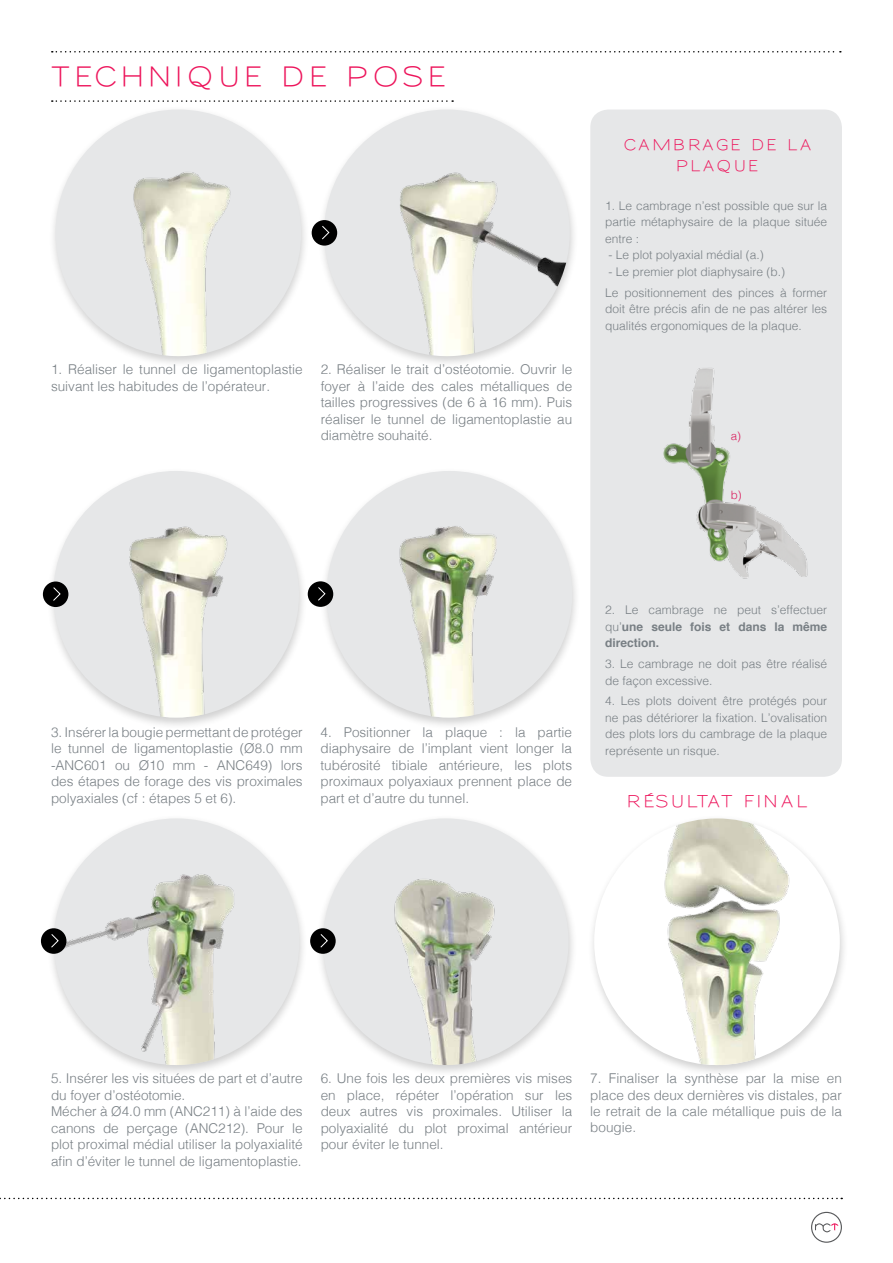
<style>
.page{position:relative;width:893px;height:1263px;background:#fff}
.page>*{position:absolute;margin:0;border:0;box-sizing:border-box;transform-origin:0 0}
.t1{font:600 27px "Sansumi";letter-spacing:.125em;color:#ed145b}
.t2{font:600 16.5px "Sansumi";color:#ed145b}
.t3{font:600 15px/21px "Sansumi";letter-spacing:.2em;color:#ed145b}
.t4{font:300 13.5px/16.5px "Helvetica";color:#787f84;text-align:justify}
.t5{font:300 12px/16.5px "Helvetica";color:#787f84}
.t6{font:700 12px/16.5px "Helvetica";color:#787f84;text-align:justify}
.t7{font:300 11.55px "Helvetica";color:#da1c5c}
.s1{font-weight:300}
</style>
<div class="page">
<svg style="left:0;top:1198px;width:842px;height:1px"></svg>
<svg style="left:811px;top:1212px;width:31px;height:31px"></svg>
<div style="left:48px;top:105px;width:262px;height:263px;background:#000;opacity:.19"></div>
<img style="left:56px;top:110px;width:245px;height:246px">
<div style="left:317px;top:105px;width:262px;height:263px;background:#000;opacity:.19"></div>
<img style="left:324px;top:110px;width:246px;height:246px">
<div style="left:312px;top:220px;width:25px;height:26px;background:#000;border-radius:50%"></div>
<svg style="left:322px;top:226px;width:8px;height:14px"></svg>
<div style="left:46px;top:467px;width:262px;height:263px;background:#000;opacity:.19"></div>
<img style="left:53px;top:471px;width:246px;height:247px">
<div style="left:43px;top:581px;width:25px;height:26px;background:#000;border-radius:50%"></div>
<svg style="left:53px;top:587px;width:8px;height:14px"></svg>
<div style="left:46px;top:814px;width:262px;height:263px;background:#000;opacity:.19"></div>
<img style="left:54px;top:818px;width:245px;height:247px">
<div style="left:319px;top:467px;width:262px;height:263px;background:#000;opacity:.19"></div>
<img style="left:327px;top:471px;width:245px;height:247px">
<div style="left:308px;top:581px;width:25px;height:26px;background:#000;border-radius:50%"></div>
<svg style="left:318px;top:587px;width:8px;height:14px"></svg>
<div style="left:41px;top:928px;width:25px;height:26px;background:#000;border-radius:50%"></div>
<svg style="left:51px;top:934px;width:8px;height:14px"></svg>
<div style="left:315px;top:814px;width:262px;height:263px;background:#000;opacity:.19"></div>
<img style="left:323px;top:818px;width:246px;height:247px">
<div style="left:310px;top:928px;width:26px;height:26px;background:#000;border-radius:50%"></div>
<svg style="left:320px;top:934px;width:8px;height:14px"></svg>
<svg style="left:52px;top:100px;width:401px;height:2px"></svg>
<svg style="left:52px;top:51px;width:789px;height:2px"></svg>
<div style="left:590px;top:110px;width:252px;height:667px;background:#e6e7e8;border-radius:18px"></div>
<div style="left:587px;top:814px;width:262px;height:263px;background:#000;opacity:.19"></div>
<img style="left:594px;top:818px;width:246px;height:247px">
<div style="left:590px;top:1074px;width:252px;height:83px;background:#fff"></div>
<img style="left:663px;top:368px;width:145px;height:211px">
<h1 class="t1" style="left:51px;top:62px;width:320px">TECHNIQ UE DE POSE</h1>
<p class="t4" style="left:51px;top:360px;width:253px">1. Réaliser le tunnel de ligamentoplastie suivant les habitudes de l’opérateur.</p>
<p class="t4" style="left:321px;top:360px;width:253px">2. Réaliser le trait d’ostéotomie. Ouvrir le foyer à l’aide des cales métalliques de tailles progressives (de 6 à 16 mm). Puis réaliser le tunnel de ligamentoplastie au diamètre souhaité.</p>
<p class="t3" style="left:676px;top:135px;width:136px;text-indent:12px">RAGE D E LA<br>PLAQ UE</p>
<p class="t5" style="left:605px;top:197px;width:223px;text-align:justify">1. Le cambrage n’est possible que sur la partie métaphysaire de la plaque située entre :</p>
<p class="t5" style="left:609px;top:246px;width:157px">- Le plot polyaxial médial (a.)</p>
<p class="t5" style="left:605px;top:260px;width:223px;line-height:20.7px">- Le premier plot diaphysaire (b.)<br>Le positionnement des pinces à former</p>
<p class="t5" style="left:605px;top:300px;width:223px">doit être précis afin de ne pas altérer les qualités ergonomiques de la plaque.</p>
<p class="t3" style="left:624px;top:135px;width:45px">CAMB</p>
<p class="t7" style="left:731px;top:426px;width:12px">a)</p>
<p class="t7" style="left:731px;top:485px;width:12px">b)</p>
<p class="t4" style="left:51px;top:722px;width:253px">3. Insérer la bougie permettant de protéger le tunnel de ligamentoplastie (ø8.0 mm -ANC601 ou ø10 mm - ANC649) lors des étapes de forage des vis proximales polyaxiales (cf : étapes 5 et 6).</p>
<p class="t4" style="left:320px;top:722px;width:253px">4. Positionner la plaque : la partie diaphysaire de l’implant vient longer la tubérosité tibiale antérieure, les plots proximaux polyaxiaux prennent place de part et d’autre du tunnel.</p>
<p class="t6" style="left:605px;top:602px;width:223px"><span class="s1">2. Le cambrage ne peut s’effectuer qu’</span>une seule fois et dans la même direction.</p>
<p class="t5" style="left:605px;top:655px;width:223px">3. Le cambrage ne doit pas être réalisé de façon excessive.</p>
<p class="t5" style="left:605px;top:692px;width:223px;text-align:justify">4. Les plots doivent être protégés pour ne pas détériorer la fixation. L’ovalisation des plots lors du cambrage de la plaque représente un risque.</p>
<p class="t2" style="left:626px;top:793px;width:14px">RÉSULTAT</p>
<p class="t2" style="left:743px;top:793px;width:14px">FINAL</p>
<p class="t4" style="left:51px;top:1069px;width:253px;text-align:left">5. Insérer les vis situées de part et d’autre du foyer d’ostéotomie.<br>Mécher à ø4.0 mm (ANC211) à l’aide des canons de perçage (ANC212). Pour le plot proximal médial utiliser la polyaxialité afin d’éviter le tunnel de ligamentoplastie.</p>
<p class="t4" style="left:321px;top:1069px;width:253px">6. Une fois les deux premières vis mises en place, répéter l’opération sur les deux autres vis proximales. Utiliser la polyaxialité du plot proximal antérieur pour éviter le tunnel.</p>
<p class="t4" style="left:590px;top:1069px;width:253px">7. Finaliser la synthèse par la mise en place des deux dernières vis distales, par le retrait de la cale métallique puis de la bougie.</p>
</div>
